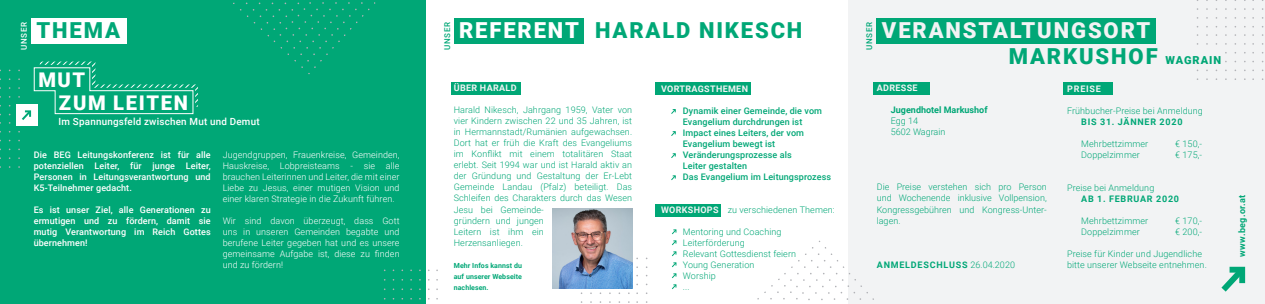
<style>
.page{position:relative;width:1265px;height:304px;background:#fff}
.page>*{position:absolute;margin:0;border:0;box-sizing:border-box;transform-origin:0 0}
.t1{font:900 22px "Roboto";letter-spacing:.085em;color:#00a776}
.t2{font:900 22px "Roboto";letter-spacing:.085em;color:#f2f3f4}
.t3{font:900 22px "Roboto";letter-spacing:.085em;color:#fff}
.t4{font:900 20.2px "Roboto";letter-spacing:.085em;color:#fff}
.t5{font:500 9.8px "Roboto";letter-spacing:.02em;color:#fff}
.Absatzformat_1{font:300 9px/11px "Roboto";letter-spacing:.01em;color:#00a776}
.t6{font:300 9px/11px "Roboto";letter-spacing:.01em;color:#fff;text-align:justify}
.t7{font:500 9px/11px "Roboto";letter-spacing:.01em;color:#fff;text-align:justify}
.t8{font:500 9px/11px "Roboto";letter-spacing:.01em;color:#00a776}
.Absatzformat_1-2{font:700 9px "Roboto";letter-spacing:.085em;color:#00a776}
.Absatzformat_1-3{font:700 9px "Roboto";letter-spacing:.035em;color:#f2f3f4}
.Absatzformat_1-4{font:700 9px "Roboto";color:#00a776}
.Absatzformat_1-5{font:700 9px "Roboto";letter-spacing:.04em;color:#00a776}
.t9{font:500 8px "Roboto";letter-spacing:.08em;color:#00a776}
.t10{font:500 8px "Roboto";letter-spacing:.08em;color:#fff}
.t11{font:700 7px/11px "Roboto";letter-spacing:.01em;color:#00a776;text-align:justify}
.s1{font-size:11px}
.s2{font-weight:700;color:#f2f3f4}
.s3{font-weight:300}
</style>
<div class="page">
<div style="left:655px;top:82px;width:95px;height:12px;background:#00a776"></div>
<div style="left:655px;top:203px;width:65px;height:13px;background:#00a776"></div>
<div style="left:848px;top:0;width:416px;height:303px;background:#f2f3f4"></div>
<div style="left:873px;top:82px;width:56px;height:12px;background:#00a776"></div>
<div style="left:1062px;top:82px;width:50px;height:12px;background:#00a776"></div>
<div style="left:451px;top:82px;width:69px;height:12px;background:#00a776"></div>
<div style="left:0;top:0;width:425px;height:303px;background:#00a776"></div>
<div style="left:31px;top:18px;width:96px;height:26px;background:#fff"></div>
<div style="left:454px;top:18px;width:129px;height:26px;background:#00a776"></div>
<div style="left:876px;top:18px;width:280px;height:26px;background:#00a776"></div>
<div style="left:16px;top:104px;width:22px;height:21px;background:#fff"></div>
<svg style="left:18px;top:61px;width:180px;height:59px"></svg>
<svg style="left:240px;top:2px;width:135px;height:72px"></svg>
<svg style="left:757px;top:240px;width:117px;height:60px"></svg>
<img style="left:552px;top:208px;width:80px;height:80px">
<svg style="left:671px;top:109px;width:5px;height:5px"></svg>
<svg style="left:672px;top:229px;width:5px;height:61px"></svg>
<svg style="left:671px;top:131px;width:5px;height:5px"></svg>
<svg style="left:671px;top:175px;width:5px;height:6px"></svg>
<svg style="left:671px;top:153px;width:5px;height:5px"></svg>
<svg style="left:1221px;top:266px;width:25px;height:26px"></svg>
<p class="t10" style="left:18px;top:50px;width:29px;rotate:-90deg">UNSER</p>
<p class="t9" style="left:863px;top:50px;width:29px;rotate:-90deg">UNSER</p>
<p class="t4" style="left:38px;top:65px;width:48px">MUT</p>
<p class="t4" style="left:59px;top:88px;width:131px">ZUM LEITEN</p>
<p class="t9" style="left:441px;top:50px;width:29px;rotate:-90deg">UNSER</p>
<p class="t1" style="left:36px;top:15px;width:85px">THEMA</p>
<p class="t3" style="left:459px;top:15px;width:121px">REFERENT</p>
<p class="t1" style="left:595px;top:15px;width:209px">HARALD NIKESCH</p>
<p class="t2" style="left:881px;top:15px;width:270px">VERANSTALTUNGSORT</p>
<p class="t1" style="left:1008px;top:41px;width:214px">MARKUSHOF <span class="s1">WAGRAIN</span></p>
<p class="Absatzformat_1-3" style="left:454px;top:82px;width:64px">ÜBER HARALD</p>
<p class="Absatzformat_1" style="left:454px;top:104px;width:180px">Harald Nikesch, Jahrgang 1959, Vater von vier Kindern zwischen 22 und 35 Jahren, ist in Hermannstadt/Rumänien aufgewachsen.<br>Dort hat er früh die Kraft des Evangeliums im Konflikt mit einem totalitären Staat erlebt. Seit 1994 war und ist Harald aktiv an der Gründung und Gestaltung der Er-Lebt Gemeinde Landau (Pfalz) beteiligt. Das Schleifen des Charakters durch das Wesen Jesu bei Gemeinde-<br>gründern und jungen<br>Leitern ist ihm ein<br>Herzensanliegen.</p>
<p class="t11" style="left:454px;top:259px;width:70px">Mehr Infos kannst du auf unserer Webseite nachlesen.</p>
<p class="Absatzformat_1-3" style="left:876px;top:82px;width:42px">ADRESSE</p>
<p class="Absatzformat_1-4" style="left:890px;top:104px;width:98px">Jugendhotel Markushof</p>
<p class="Absatzformat_1" style="left:890px;top:115px;width:29px">Egg 14</p>
<p class="Absatzformat_1" style="left:890px;top:126px;width:56px">5602 Wagrain</p>
<p class="Absatzformat_1-3" style="left:1067px;top:82px;width:35px">PREISE</p>
<p class="Absatzformat_1" style="left:1066px;top:104px;width:137px">Frühbucher-Preise bei Anmeldung</p>
<p class="Absatzformat_1-2" style="left:1081px;top:115px;width:103px">BIS 31. JÄNNER 2020</p>
<p class="Absatzformat_1" style="left:1081px;top:137px;width:69px">Mehrbettzimmer</p>
<p class="Absatzformat_1" style="left:1174px;top:137px;width:28px">€ 150,-</p>
<p class="Absatzformat_1" style="left:1081px;top:148px;width:60px">Doppelzimmer</p>
<p class="Absatzformat_1" style="left:1174px;top:148px;width:28px">€ 175,-</p>
<p class="Absatzformat_1" style="left:1066px;top:181px;width:89px">Preise bei Anmeldung</p>
<p class="Absatzformat_1-2" style="left:1081px;top:192px;width:99px">AB 1. FEBRUAR 2020</p>
<p class="Absatzformat_1" style="left:1081px;top:214px;width:69px">Mehrbettzimmer</p>
<p class="Absatzformat_1" style="left:1174px;top:214px;width:28px">€ 170,-</p>
<p class="Absatzformat_1" style="left:1081px;top:225px;width:60px">Doppelzimmer</p>
<p class="Absatzformat_1" style="left:1174px;top:225px;width:28px">€ 200,-</p>
<p class="Absatzformat_1" style="left:1066px;top:247px;width:136px">Preise für Kinder und Jugendliche</p>
<p class="Absatzformat_1" style="left:1066px;top:258px;width:141px">bitte unserer Webseite entnehmen.</p>
<p class="Absatzformat_1-3" style="left:661px;top:82px;width:88px">VORTRAGSTHEMEN</p>
<p class="t8" style="left:682px;top:105px;width:141px">Dynamik einer Gemeinde, die vom<br>Evangelium durchdrungen ist</p>
<p class="t8" style="left:682px;top:127px;width:123px">Impact eines Leiters, der vom</p>
<p class="t8" style="left:682px;top:138px;width:94px">Evangelium bewegt ist</p>
<p class="t8" style="left:682px;top:149px;width:110px">Veränderungsprozesse als</p>
<p class="t8" style="left:682px;top:160px;width:66px">Leiter gestalten</p>
<p class="t8" style="left:682px;top:171px;width:150px">Das Evangelium im Leitungsprozess</p>
<p class="Absatzformat_1" style="left:661px;top:204px;width:175px"><span class="s2">WORKSHOPS</span> zu verschiedenen Themen:</p>
<p class="Absatzformat_1" style="left:682px;top:226px;width:100px">Mentoring und Coaching</p>
<p class="Absatzformat_1" style="left:682px;top:237px;width:63px">Leiterförderung</p>
<p class="Absatzformat_1" style="left:682px;top:248px;width:115px">Relevant Gottesdienst feiern</p>
<p class="Absatzformat_1" style="left:682px;top:259px;width:73px">Young Generation</p>
<p class="Absatzformat_1" style="left:682px;top:270px;width:35px">Worship</p>
<p class="Absatzformat_1" style="left:682px;top:281px;width:8px">...</p>
<p class="t5" style="left:59px;top:114px;width:202px">Im Spannungsfeld zwischen Mut und Demut</p>
<p class="t7" style="left:34px;top:149px;width:178px">Die BEG Leitungskonferenz ist für alle potenziellen Leiter, für junge Leiter, Personen in Leitungsverantwortung und K5-Teilnehmer gedacht.</p>
<p class="t7" style="left:34px;top:204px;width:178px">Es ist unser Ziel, alle Generationen zu ermutigen und zu fördern, damit sie mutig Verantwortung im Reich Gottes übernehmen!</p>
<p class="t6" style="left:223px;top:149px;width:178px">Jugendgruppen, Frauenkreise, Gemeinden, Hauskreise, Lobpreisteams - sie alle brauchen Leiterinnen und Leiter, die mit einer Liebe zu Jesus, einer mutigen Vision und einer klaren Strategie in die Zukunft führen.</p>
<p class="t6" style="left:223px;top:215px;width:178px">Wir sind davon überzeugt, dass Gott uns in unseren Gemeinden begabte und berufene Leiter gegeben hat und es unsere gemeinsame Aufgabe ist, diese zu finden und zu fördern!</p>
<p class="Absatzformat_1" style="left:876px;top:181px;width:171px;text-align:justify">Die Preise verstehen sich pro Person und Wochenende inklusive Vollpension, Kongressgebühren und Kongress-Unter&shy;lagen.</p>
<p class="Absatzformat_1-2" style="left:876px;top:258px;width:140px">ANMELDESCHLUSS <span class="s3">26.04.2020</span></p>
<p class="Absatzformat_1-5" style="left:1235px;top:256px;width:64px;rotate:-90deg">www.beg.or.at</p>
</div>
